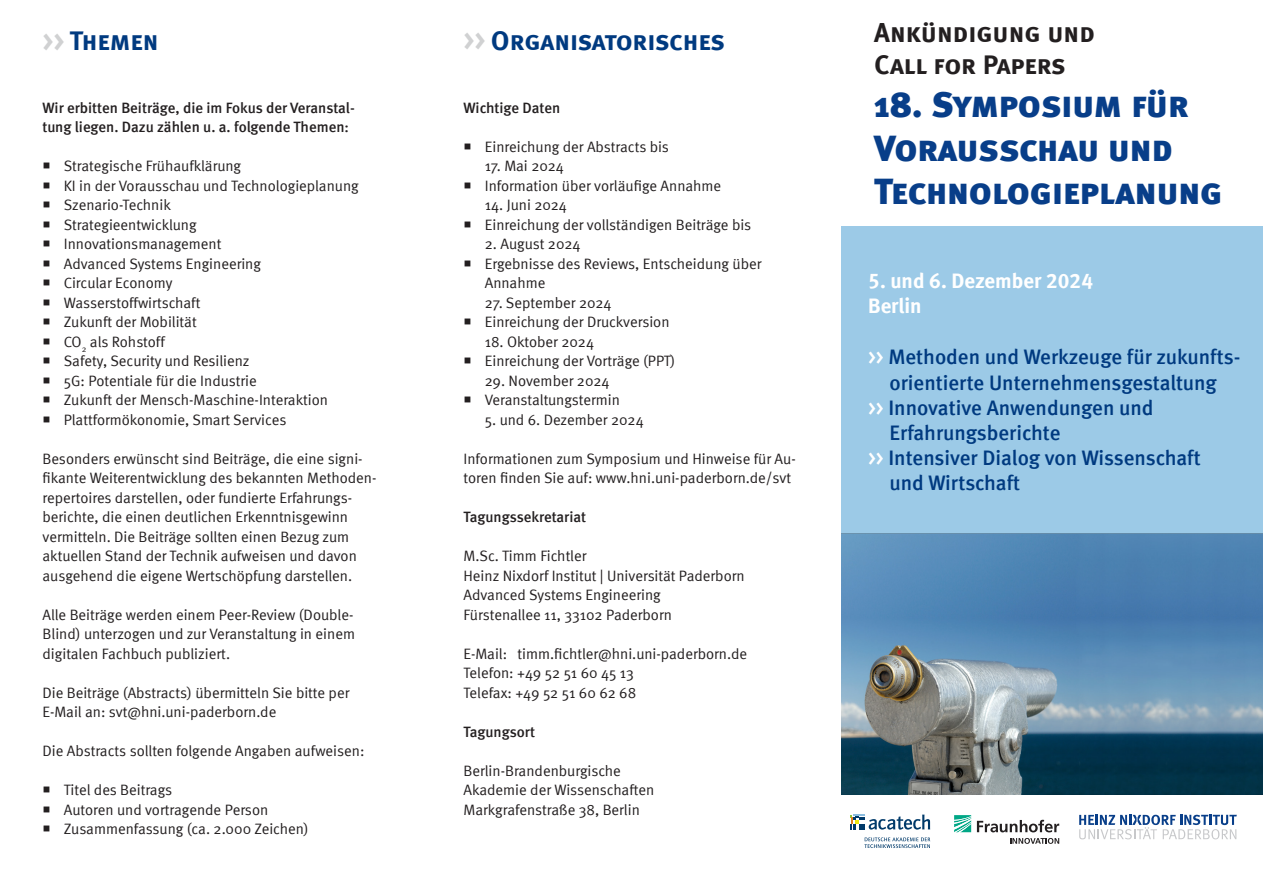
<style>
.page{position:relative;width:1263px;height:893px;background:#fff}
.page>*{position:absolute;margin:0;border:0;box-sizing:border-box;transform-origin:0 0}
.Programm{font:36px/43.2px "Meta Black Caps";letter-spacing:-.005em;color:#083e89}
.Überschrift_Kopf{font:27px "Meta Bold Caps";letter-spacing:-.005em;color:#003a80}
.Programm-2{font:27px/32.4px "Meta Bold Caps";color:#231f20}
.Cover_Aufzählung{font:21px/25.2px "Meta Medium LF";color:#003a80}
.Datum{font:21px "Meta Bold LF";color:#fff}
.Veranstaltungsort{font:21px "Meta Bold LF";color:#fff}
.Fließtext{font:15px/19.5px "Meta Normal";color:#231f20}
.Überschrift{font:500 15px/19.5px "Meta";color:#231f20}
.s1{color:#d0d1d2}
.s2{color:#fff}
</style>
<div class="page">
<div style="left:842px;top:226px;width:421px;height:567px;background:#9ccae7"></div>
<img style="left:842px;top:534px;width:421px;height:260px">
<svg style="left:1079px;top:815px;width:158px;height:24px"></svg>
<svg style="left:850px;top:815px;width:80px;height:15px"></svg>
<svg style="left:864px;top:837px;width:66px;height:11px"></svg>
<svg style="left:954px;top:815px;width:17px;height:17px"></svg>
<svg style="left:977px;top:820px;width:82px;height:12px"></svg>
<svg style="left:1010px;top:838px;width:49px;height:6px"></svg>
<p class="Überschrift_Kopf" style="left:43px;top:25px;width:117px"><span class="s1">&gt;&gt;</span> Themen</p>
<p class="Überschrift" style="left:43px;top:97px;width:314px">Wir erbitten Beiträge, die im Fokus der Veranstal&shy;tung liegen. Dazu zählen u. a. folgende Themen:</p>
<p class="Fließtext" style="left:64px;top:156px;width:179px">Strategische Frühaufklärung</p>
<p class="Fließtext" style="left:64px;top:175px;width:296px">KI in der Vorausschau und Technologieplanung</p>
<p class="Fließtext" style="left:64px;top:195px;width:109px">Szenario-Technik</p>
<p class="Fließtext" style="left:64px;top:214px;width:134px">Strategieentwicklung</p>
<p class="Fließtext" style="left:64px;top:234px;width:159px">Innovationsmanagement</p>
<p class="Fließtext" style="left:64px;top:253px;width:199px">Advanced Systems Engineering</p>
<p class="Fließtext" style="left:64px;top:273px;width:110px">Circular Economy</p>
<p class="Fließtext" style="left:64px;top:292px;width:138px">Wasserstoffwirtschaft</p>
<p class="Fließtext" style="left:64px;top:312px;width:134px">Zukunft der Mobilität</p>
<p class="Fließtext" style="left:64px;top:331px;width:102px">CO<sub>2</sub> als Rohstoff</p>
<p class="Fließtext" style="left:64px;top:351px;width:187px">Safety, Security und Resilienz</p>
<p class="Fließtext" style="left:64px;top:370px;width:195px">5G: Potentiale für die Industrie</p>
<p class="Fließtext" style="left:64px;top:390px;width:266px">Zukunft der Mensch-Maschine-Interaktion</p>
<p class="Fließtext" style="left:64px;top:409px;width:224px">Plattformökonomie, Smart Services</p>
<p class="Fließtext" style="left:43px;top:448px;width:335px">Besonders erwünscht sind Beiträge, die eine signi&shy;fikante Weiterentwicklung des bekannten Methoden&shy;repertoires darstellen, oder fundierte Erfahrungs&shy;berichte, die einen deutlichen Erkenntnisgewinn vermitteln. Die Beiträge sollten einen Bezug zum aktuellen Stand der Technik aufweisen und davon ausgehend die eigene Wertschöpfung darstellen.</p>
<p class="Fließtext" style="left:43px;top:604px;width:314px;text-align:justify">Alle Beiträge werden einem Peer-Review (Double-Blind) unterzogen und zur Veranstaltung in einem digitalen Fachbuch publiziert.</p>
<p class="Fließtext" style="left:43px;top:682px;width:308px">Die Beiträge (Abstracts) übermitteln Sie bitte per<br>E-Mail an: svt@hni.uni-paderborn.de</p>
<p class="Fließtext" style="left:43px;top:741px;width:323px">Die Abstracts sollten folgende Angaben aufweisen:</p>
<p class="Fließtext" style="left:64px;top:780px;width:110px">Titel des Beitrags</p>
<p class="Fließtext" style="left:64px;top:799px;width:206px">Autoren und vortragende Person</p>
<p class="Fließtext" style="left:64px;top:819px;width:246px">Zusammenfassung (ca. 2.000 Zeichen)</p>
<p class="Überschrift_Kopf" style="left:463px;top:25px;width:263px"><span class="s1">&gt;&gt;</span> Organisatorisches</p>
<p class="Überschrift" style="left:463px;top:97px;width:98px">Wichtige Daten</p>
<p class="Fließtext" style="left:485px;top:136px;width:186px">Einreichung der Abstracts bis</p>
<p class="Fließtext" style="left:485px;top:156px;width:81px">17. Mai 2024</p>
<p class="Fließtext" style="left:485px;top:175px;width:238px">Information über vorläufige Annahme</p>
<p class="Fließtext" style="left:485px;top:195px;width:84px">14. Juni 2024</p>
<p class="Fließtext" style="left:485px;top:214px;width:268px">Einreichung der vollständigen Beiträge bis</p>
<p class="Fließtext" style="left:485px;top:234px;width:97px">2. August 2024</p>
<p class="Fließtext" style="left:485px;top:253px;width:278px">Ergebnisse des Reviews, Entscheidung über<br>Annahme</p>
<p class="Fließtext" style="left:485px;top:292px;width:128px">27. September 2024</p>
<p class="Fließtext" style="left:485px;top:312px;width:186px">Einreichung der Druckversion</p>
<p class="Fließtext" style="left:485px;top:331px;width:111px">18. Oktober 2024</p>
<p class="Fließtext" style="left:485px;top:351px;width:192px">Einreichung der Vorträge (PPT)</p>
<p class="Fließtext" style="left:485px;top:370px;width:126px">29. November 2024</p>
<p class="Fließtext" style="left:485px;top:390px;width:137px">Veranstaltungstermin</p>
<p class="Fließtext" style="left:485px;top:409px;width:160px">5. und 6. Dezember 2024</p>
<p class="Fließtext" style="left:463px;top:448px;width:334px">Informationen zum Symposium und Hinweise für Au&shy;toren finden Sie auf: www.hni.uni-paderborn.de/svt</p>
<p class="Überschrift" style="left:463px;top:507px;width:124px">Tagungssekretariat</p>
<p class="Fließtext" style="left:463px;top:546px;width:124px">M.Sc. Timm Fichtler</p>
<p class="Fließtext" style="left:463px;top:565px;width:283px">Heinz Nixdorf Institut | Universität Paderborn</p>
<p class="Fließtext" style="left:463px;top:585px;width:199px">Advanced Systems Engineering</p>
<p class="Fließtext" style="left:463px;top:604px;width:210px">Fürstenallee 11, 33102 Paderborn</p>
<p class="Fließtext" style="left:463px;top:643px;width:285px">E-Mail: timm.fichtler@hni.uni-paderborn.de</p>
<p class="Fließtext" style="left:463px;top:663px;width:172px">Telefon: +49 52 51 60 45 13</p>
<p class="Fließtext" style="left:463px;top:682px;width:174px">Telefax: +49 52 51 60 62 68</p>
<p class="Überschrift" style="left:463px;top:721px;width:73px">Tagungsort</p>
<p class="Fließtext" style="left:463px;top:760px;width:192px">Berlin-Brandenburgische<br>Akademie der Wissenschaften<br>Markgrafenstraße 38, Berlin</p>
<p class="Programm-2" style="left:874px;top:16px;width:222px">Ankündigung und<br>Call for Papers</p>
<p class="Programm" style="left:874px;top:83px;width:350px">18. Symposium für<br>Vorausschau und<br>Technologieplanung</p>
<p class="Datum" style="left:868px;top:268px;width:226px">5. und 6. Dezember 2024</p>
<p class="Veranstaltungsort" style="left:868px;top:293px;width:55px">Berlin</p>
<p class="Cover_Aufzählung" style="left:868px;top:344px;width:374px;text-align:center"><span class="s2">&gt;&gt;</span> Methoden und Werkzeuge für zukunfts&shy;orientierte Unternehmensgestaltung</p>
<p class="Cover_Aufzählung" style="left:889px;top:395px;width:265px;text-indent:-21px"><span class="s2">&gt;&gt;</span> Innovative Anwendungen und<br>Erfahrungsberichte</p>
<p class="Cover_Aufzählung" style="left:889px;top:445px;width:313px;text-indent:-21px"><span class="s2">&gt;&gt;</span> Intensiver Dialog von Wissenschaft und Wirtschaft</p>
</div>
